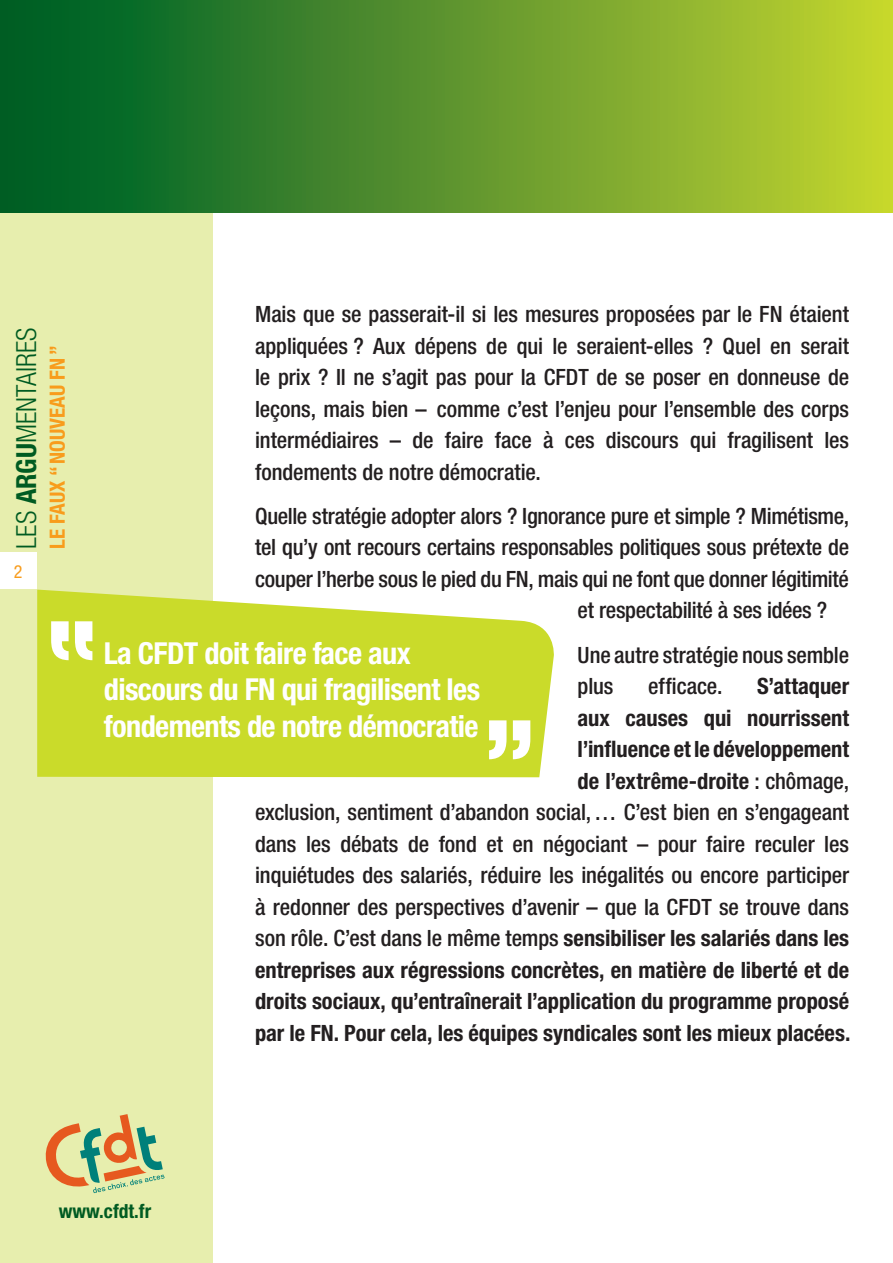
<style>
.page{position:relative;width:893px;height:1263px;background:#fff}
.page>*{position:absolute;margin:0;border:0;box-sizing:border-box;transform-origin:0 0}
.t1{font:900 condensed 104.1px "Helvetica Neue";color:#fff}
.t2{font:700 condensed 30.3px/36.5px "Helvetica Neue";letter-spacing:-.02em;color:#fff}
.t3{font:300 condensed 27.75px "Helvetica Neue";color:#005b22}
.t4{font:500 condensed 22.5px/31.5px "Helvetica Neue";letter-spacing:-.01em;color:#231f20;text-align:justify}
.t5{font:700 condensed 22.5px/31.5px "Helvetica Neue";color:#231f20;text-align:right}
.t6{font:700 condensed 21px "Helvetica Neue";color:#f89c1c}
.t7{font:700 condensed 19.5px "Helvetica Neue";color:#005b22}
.t8{font:condensed 18px "Helvetica Neue";color:#f89c1c}
.s1{font-weight:700}
.s2{font-weight:500}
</style>
<div class="page">
<div style="left:0;top:0;width:213px;height:1263px;background:#e7eeae"></div>
<div style="left:0;top:0;width:893px;height:213px;background:linear-gradient(to right,#005827,#c5d332)"></div>
<div style="left:0;top:553px;width:36px;height:36px;background:#fff"></div>
<svg style="left:45px;top:1114px;width:120px;height:79px"></svg>
<svg style="left:37px;top:589px;width:517px;height:188px;background:#cfde3f"></svg>
<div style="left:51px;top:621px;width:41px;height:39px;background:#cadb2a"></div>
<p class="t3" style="left:11px;top:549px;width:222px;rotate:-90deg">LES <span class="s1">ARGU</span>MENTAIRES</p>
<p class="t8" style="left:14px;top:561px;width:10px">2</p>
<p class="t6" style="left:45px;top:549px;width:204px;rotate:-90deg">Le faux “nouveau FN ”</p>
<p class="t4" style="left:255px;top:298px;width:595px">Mais que se passerait-il si les mesures proposées par le FN étaient appliquées ? Aux dépens de qui le seraient-elles ? Quel en serait le prix ? Il ne s’agit pas pour la CFDT de se poser en donneuse de leçons, mais bien – comme c’est l’enjeu pour l’ensemble des corps intermédiaires – de faire face à ces discours qui fragilisent les fondements de notre démocratie.</p>
<p class="t4" style="left:255px;top:500px;width:595px">Quelle stratégie adopter alors ? Ignorance pure et simple ? Mimétisme,</p>
<p class="t4" style="left:255px;top:531px;width:596px">tel qu’y ont recours certains responsables politiques sous prétexte de</p>
<p class="t4" style="left:255px;top:563px;width:595px">couper l’herbe sous le pied du FN, mais qui ne font que donner légitimité</p>
<p class="t4" style="left:578px;top:594px;width:251px">et respectabilité à ses idées ?</p>
<p class="t4" style="left:578px;top:638px;width:273px">Une autre stratégie nous semble plus</p>
<h2 class="t2" style="left:104px;top:634px;width:378px">La CFDT doit faire face aux discours du FN qui fragilisent les fondements de notre démocratie</h2>
<p class="t5" style="left:255px;top:670px;width:597px">S’attaquer<br>aux causes qui nourrissent<br>l’influence et le développement<br>de l’extrême-droite <span class="s2">: chômage,<br>exclusion, sentiment d’abandon social,… C’est bien en s’engageant dans les débats de fond et en négociant – pour faire reculer les inquiétudes des salariés, réduire les inégalités ou encore participer à redonner des perspectives d’avenir – que la CFDT se trouve dans son rôle. C’est dans le même temps</span> sensibiliser les salariés dans les entreprises aux régressions concrètes, en matière de liberté et de droits sociaux, qu’entraînerait l’application du programme proposé par le FN. Pour cela, les équipes syndicales sont les mieux placées.</p>
<p class="t4" style="left:648px;top:670px;width:76px">efficace.</p>
<h1 class="t1" style="left:535px;top:786px;width:52px;rotate:-180deg">“</h1>
<p class="t7" style="left:59px;top:1200px;width:94px">www.cfdt.fr</p>
</div>
